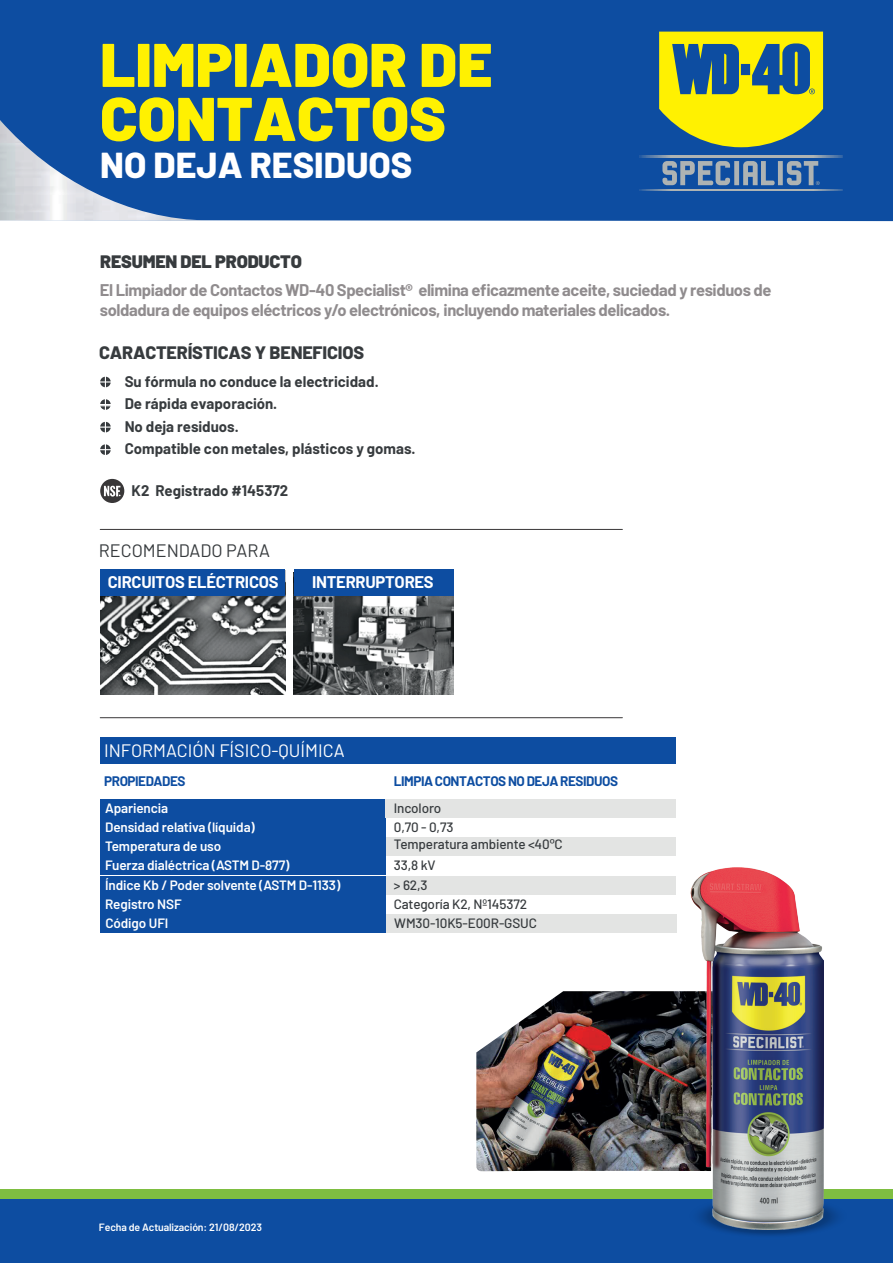
<style>
.page{position:relative;width:893px;height:1263px;background:#fff}
.page>*{position:absolute;margin:0;border:0;box-sizing:border-box;transform-origin:0 0}
.t1{font:900 61.5px/54px "Barlow";color:#fff101}
.t2{font:800 36px "Barlow";color:#fff}
.t3{font:800 18px "Barlow";letter-spacing:-.01em;color:#373b3e}
.t4{font:18px "Barlow";color:#fff}
.t5{font:900 18px "Barlow";letter-spacing:-.01em;color:#373b3e}
.t6{font:18px "Barlow";color:#373b3e}
.t7{font:700 16.5px/19.8px "Barlow";letter-spacing:-.025em;color:#908c8e}
.t8{font:700 16.5px "Barlow";letter-spacing:-.015em;color:#fff}
.t9{font:700 15px "Barlow";color:#373b3e}
.t10{font:600 13.5px/19.2px "Barlow";letter-spacing:-.01em;color:#fff}
.t11{font:500 13.5px/19.2px "Barlow";letter-spacing:-.01em;color:#373b3e}
.t12{font:700 13.5px "Barlow";letter-spacing:-.035em;color:#0d4da1}
.t13{font:600 10.5px "Barlow";letter-spacing:-.01em;color:#fff}
.s1{font-family:"Helvetica";font-weight:400}
</style>
<div class="page">
<img style="left:476px;top:991px;width:214px;height:180px">
<div style="left:100px;top:799px;width:285px;height:18px;background:#0d4da1"></div>
<div style="left:385px;top:799px;width:291px;height:18px;background:#e3e4e3"></div>
<div style="left:385px;top:837px;width:291px;height:19px;background:#e3e4e3"></div>
<div style="left:385px;top:876px;width:291px;height:18px;background:#e3e4e3"></div>
<div style="left:100px;top:818px;width:285px;height:18px;background:#0d4da1"></div>
<div style="left:100px;top:837px;width:285px;height:19px;background:#0d4da1"></div>
<div style="left:100px;top:857px;width:285px;height:18px;background:#0d4da1"></div>
<div style="left:100px;top:876px;width:285px;height:18px;background:#0d4da1"></div>
<div style="left:100px;top:895px;width:285px;height:19px;background:#0d4da1"></div>
<div style="left:100px;top:737px;width:576px;height:27px;background:#0d4da1"></div>
<hr style="left:100px;top:529px;width:522px;height:1px;background:#393738">
<hr style="left:100px;top:717px;width:522px;height:1px;background:#393738">
<div style="left:0;top:1189px;width:893px;height:20px;background:#7ebe41"></div>
<div style="left:0;top:1199px;width:893px;height:64px;background:#0d4da1"></div>
<img style="left:101px;top:596px;width:184px;height:99px">
<img style="left:294px;top:596px;width:159px;height:99px">
<div style="left:101px;top:569px;width:184px;height:27px;background:#0d4da1"></div>
<div style="left:294px;top:569px;width:159px;height:27px;background:#0d4da1"></div>
<svg style="left:100px;top:422px;width:11px;height:10px"></svg>
<svg style="left:100px;top:444px;width:11px;height:11px"></svg>
<svg style="left:100px;top:376px;width:11px;height:12px"></svg>
<svg style="left:100px;top:399px;width:11px;height:11px"></svg>
<div style="left:386px;top:914px;width:290px;height:19px;background:#e3e4e3"></div>
<div style="left:101px;top:914px;width:285px;height:19px;background:#0d4da1"></div>
<svg style="left:100px;top:479px;width:24px;height:24px"></svg>
<div style="left:0;top:0;width:893px;height:221px;background:#0d4da1"></div>
<svg style="left:640px;top:189px;width:203px;height:2px"></svg>
<svg style="left:640px;top:155px;width:203px;height:2px"></svg>
<svg style="left:662px;top:161px;width:158px;height:24px;background:#6082aa"></svg>
<svg style="left:659px;top:32px;width:164px;height:115px;background:#a4b33c"></svg>
<img style="left:0;top:120px;width:209px;height:100px">
<svg style="left:689px;top:1194px;width:158px;height:44px"></svg>
<img style="left:690px;top:867px;width:134px;height:362px">
<h1 class="t1" style="left:100px;top:33px;width:394px">LIMPIADOR DE<br>CONTACTOS</h1>
<h2 class="t2" style="left:100px;top:139px;width:314px">NO DEJA RESIDUOS</h2>
<p class="t5" style="left:100px;top:248px;width:203px">RESUMEN DEL PRODUCTO</p>
<p class="t7" style="left:100px;top:279px;width:673px">El Limpiador de Contactos WD-40 Specialist® elimina eficazmente aceite, suciedad y residuos de soldadura de equipos eléctricos y/o electrónicos, incluyendo materiales delicados.</p>
<p class="t3" style="left:99px;top:339px;width:267px">CARACTERÍSTICAS Y BENEFICIOS</p>
<p class="t9" style="left:125px;top:370px;width:256px">Su fórmula no conduce la electricidad.</p>
<p class="t9" style="left:125px;top:415px;width:116px">No deja residuos.</p>
<p class="t9" style="left:125px;top:393px;width:154px">De rápida evaporación.</p>
<p class="t9" style="left:125px;top:438px;width:292px">Compatible con metales, plásticos y gomas.</p>
<p class="t9" style="left:132px;top:479px;width:158px">K2 Registrado #145372</p>
<p class="t6" style="left:99px;top:537px;width:173px">RECOMENDADO PARA</p>
<p class="t8" style="left:108px;top:570px;width:172px">CIRCUITOS ELÉCTRICOS</p>
<p class="t8" style="left:312px;top:570px;width:123px">INTERRUPTORES</p>
<p class="t4" style="left:104px;top:738px;width:242px">INFORMACIÓN FÍSICO-QUÍMICA</p>
<p class="t12" style="left:104px;top:771px;width:83px">PROPIEDADES</p>
<p class="t12" style="left:394px;top:771px;width:226px">LIMPIA CONTACTOS NO DEJA RESIDUOS</p>
<p class="t10" style="left:105px;top:797px;width:237px">Apariencia<br>Densidad relativa (líquida)<br>Temperatura de uso<br>Fuerza dialéctrica (ASTM D-877)<br>Índice Kb / Poder solvente (ASTM D-1133)<br>Registro NSF</p>
<p class="t11" style="left:394px;top:797px;width:61px">Incoloro<br>0,70 - 0,73</p>
<p class="t11" style="left:394px;top:833px;width:170px;line-height:21px">Temperatura ambiente &lt;40<span class="s1">º</span>C<br>33,8 kV</p>
<p class="t11" style="left:394px;top:874px;width:35px">&gt; 62,3</p>
<p class="t11" style="left:394px;top:893px;width:135px">Categoría K2, Nº145372</p>
<p class="t10" style="left:106px;top:913px;width:64px">Código UFI</p>
<p class="t11" style="left:394px;top:913px;width:144px">WM30-10K5-E00R-GSUC</p>
<p class="t13" style="left:99px;top:1220px;width:164px">Fecha de Actualización: 21/08/2023</p>
</div>
